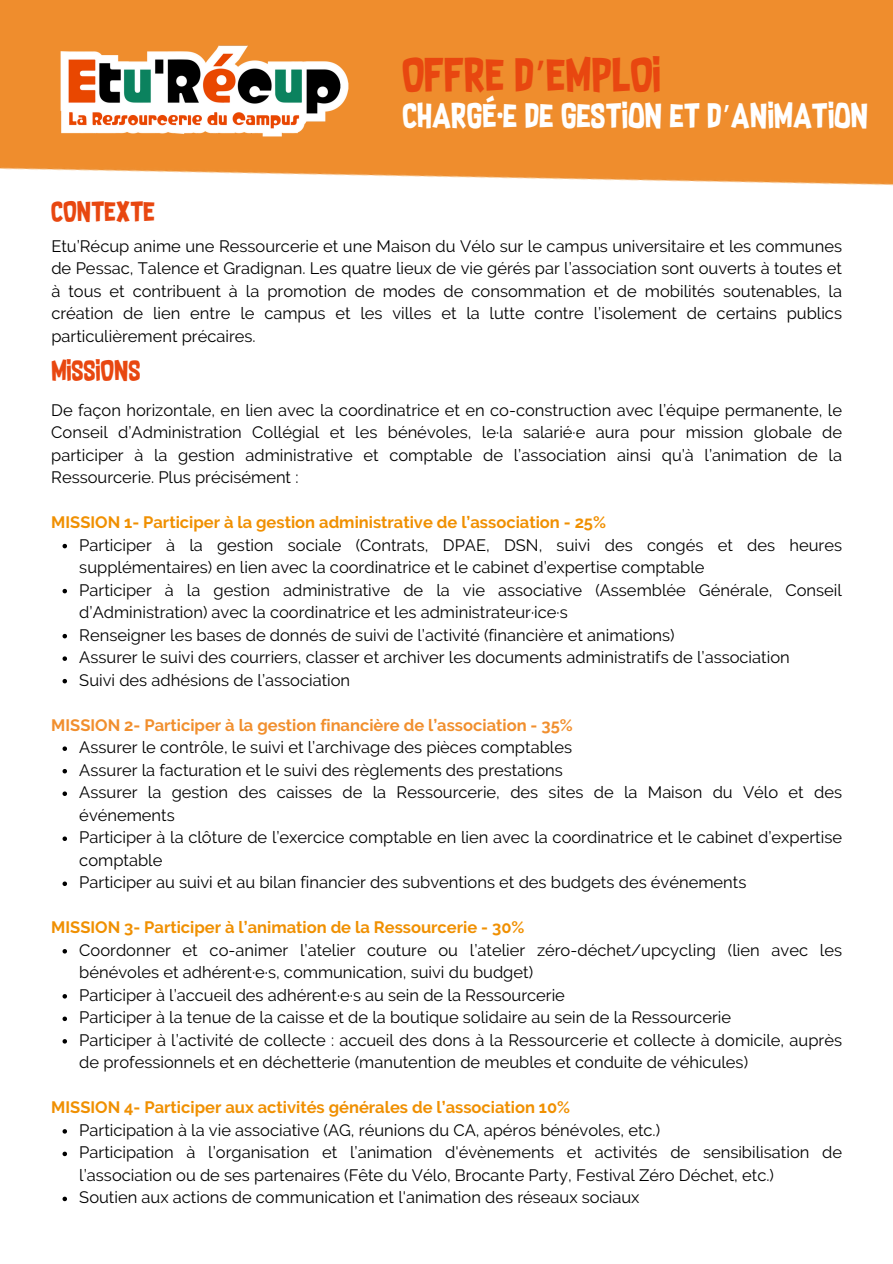
<style>
.page{position:relative;width:893px;height:1264px;background:#fff}
.page>*{position:absolute;margin:0;border:0;box-sizing:border-box;transform-origin:0 0}
.t1{font:38.85px "Supersonic Rocketship";color:#e84710}
.t2{font:28.8px "Supersonic Rocketship";color:#fff}
.t3{font:23.4px "Supersonic Rocketship";color:#e84710}
.t4{font:16.5px/22.5px "Raleway";color:#000}
.t5{font:700 16.5px "Raleway";color:#f09002}
.t6{font:700 16.5px "Raleway";color:#f18f2e}
.s1{font-family:"Noto Sans Gurmukhi"}
</style>
<div class="page">
<img style="left:0;top:0;width:892px;height:186px">
<img style="left:51px;top:26px;width:311px;height:118px">
<svg style="left:62px;top:544px;width:5px;height:4px"></svg>
<svg style="left:62px;top:589px;width:5px;height:4px"></svg>
<svg style="left:62px;top:634px;width:5px;height:4px"></svg>
<svg style="left:62px;top:656px;width:5px;height:5px"></svg>
<svg style="left:62px;top:679px;width:5px;height:4px"></svg>
<svg style="left:62px;top:746px;width:5px;height:5px"></svg>
<svg style="left:62px;top:769px;width:5px;height:4px"></svg>
<svg style="left:62px;top:791px;width:5px;height:5px"></svg>
<svg style="left:62px;top:836px;width:5px;height:5px"></svg>
<svg style="left:62px;top:881px;width:5px;height:5px"></svg>
<svg style="left:62px;top:949px;width:5px;height:4px"></svg>
<svg style="left:62px;top:994px;width:5px;height:4px"></svg>
<svg style="left:62px;top:1016px;width:5px;height:5px"></svg>
<svg style="left:62px;top:1039px;width:5px;height:4px"></svg>
<svg style="left:62px;top:1129px;width:5px;height:4px"></svg>
<svg style="left:62px;top:1151px;width:5px;height:5px"></svg>
<svg style="left:62px;top:1196px;width:5px;height:5px"></svg>
<p class="t1" style="left:402px;top:62px;width:260px">OFFRE D<span class="s1">’</span>EMPLOI</p>
<p class="t3" style="left:51px;top:203px;width:105px">CONTEXTE</p>
<p class="t2" style="left:402px;top:106px;width:468px">CHARGÉ·E DE GESTION ET D<span class="s1">’</span>ANIMATION</p>
<p class="t4" style="left:51px;top:235px;width:792px;text-align:justify">Etu’Récup anime une Ressourcerie et une Maison du Vélo sur le campus universitaire et les communes de Pessac, Talence et Gradignan. Les quatre lieux de vie gérés par l’association sont ouverts à toutes et à tous et contribuent à la promotion de modes de consommation et de mobilités soutenables, la création de lien entre le campus et les villes et la lutte contre l’isolement de certains publics particulièrement précaires.</p>
<p class="t3" style="left:51px;top:363px;width:91px">MISSIONS</p>
<p class="t4" style="left:51px;top:398px;width:792px;text-align:justify">De façon horizontale, en lien avec la coordinatrice et en co-construction avec l’équipe permanente, le Conseil d’Administration Collégial et les bénévoles, le·la salarié·e aura pour mission globale de participer à la gestion administrative et comptable de l’association ainsi qu’à l’animation de la Ressourcerie. Plus précisément :</p>
<p class="t5" style="left:51px;top:512px;width:556px">MISSION 1- Participer à la gestion administrative de l’association - 25%</p>
<p class="t4" style="left:79px;top:533px;width:764px">Participer à la gestion sociale (Contrats, DPAE, DSN, suivi des congés et des heures supplémentaires) en lien avec la coordinatrice et le cabinet d’expertise comptable</p>
<p class="t4" style="left:79px;top:578px;width:764px">Participer à la gestion administrative de la vie associative (Assemblée Générale, Conseil d’Administration) avec la coordinatrice et les administrateur·ice·s</p>
<p class="t4" style="left:79px;top:623px;width:596px">Renseigner les bases de donnés de suivi de l’activité (financière et animations)</p>
<p class="t4" style="left:79px;top:646px;width:712px">Assurer le suivi des courriers, classer et archiver les documents administratifs de l’association</p>
<p class="t4" style="left:79px;top:668px;width:272px">Suivi des adhésions de l’association</p>
<p class="t6" style="left:51px;top:715px;width:523px">MISSION 2- Participer à la gestion financière de l’association - 35%</p>
<p class="t4" style="left:79px;top:736px;width:494px">Assurer le contrôle, le suivi et l’archivage des pièces comptables</p>
<p class="t4" style="left:79px;top:758px;width:485px">Assurer la facturation et le suivi des règlements des prestations</p>
<p class="t4" style="left:79px;top:781px;width:764px">Assurer la gestion des caisses de la Ressourcerie, des sites de la Maison du Vélo et des événements</p>
<p class="t4" style="left:79px;top:826px;width:764px">Participer à la clôture de l’exercice comptable en lien avec la coordinatrice et le cabinet d’expertise comptable</p>
<p class="t4" style="left:79px;top:871px;width:668px">Participer au suivi et au bilan financier des subventions et des budgets des événements</p>
<p class="t5" style="left:51px;top:917px;width:474px">MISSION 3- Participer à l’animation de la Ressourcerie - 30%</p>
<p class="t4" style="left:79px;top:938px;width:764px">Coordonner et co-animer l’atelier couture ou l’atelier zéro-déchet/upcycling (lien avec les bénévoles et adhérent·e·s, communication, suivi du budget)</p>
<p class="t4" style="left:79px;top:983px;width:487px">Participer à l’accueil des adhérent·e·s au sein de la Ressourcerie</p>
<p class="t4" style="left:79px;top:1006px;width:653px">Participer à la tenue de la caisse et de la boutique solidaire au sein de la Ressourcerie</p>
<p class="t4" style="left:79px;top:1028px;width:764px">Participer à l’activité de collecte : accueil des dons à la Ressourcerie et collecte à domicile, auprès de professionnels et en déchetterie (manutention de meubles et conduite de véhicules)</p>
<p class="t5" style="left:51px;top:1097px;width:520px">MISSION 4- Participer aux activités générales de l’association 10%</p>
<p class="t4" style="left:79px;top:1118px;width:582px">Participation à la vie associative (AG, réunions du CA, apéros bénévoles, etc.)</p>
<p class="t4" style="left:79px;top:1141px;width:764px">Participation à l’organisation et l’animation d'évènements et activités de sensibilisation de l’association ou de ses partenaires (Fête du Vélo, Brocante Party, Festival Zéro Déchet, etc.)</p>
<p class="t4" style="left:79px;top:1186px;width:561px">Soutien aux actions de communication et l'animation des réseaux sociaux</p>
</div>
